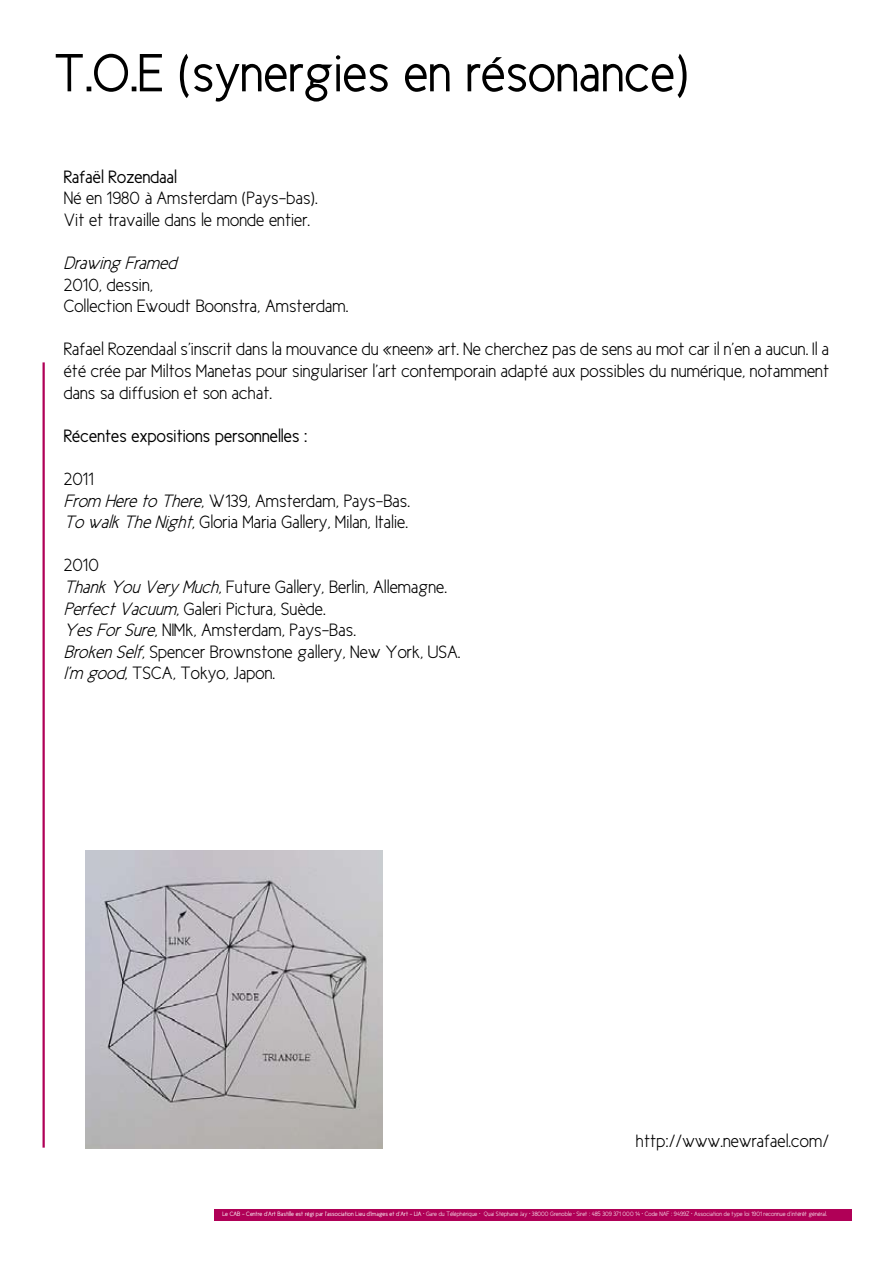
<style>
.page{position:relative;width:893px;height:1263px;background:#fff}
.page>*{position:absolute;margin:0;border:0;box-sizing:border-box;transform-origin:0 0}
.t1{font:54px "New Cicle Gordita";color:#000}
.t2{font:18px/21.6px "New Cicle Semi";color:#000}
.t3{font:18px "New Cicle Gordita";color:#000}
.t4{font:italic 18px "New Cicle Semi";color:#000}
.t5{font:6.3px "New Cicle Semi";color:#fff}
.s1{font-style:italic}
.s2{font-family:"New Cicle Gordita"}
</style>
<div class="page">
<hr style="left:43px;top:362px;width:2px;height:785px;background:#b00057">
<div style="left:214px;top:1209px;width:638px;height:11px;background:#b00057"></div>
<img style="left:85px;top:850px;width:298px;height:298px">
<h1 class="t1" style="left:54px;top:45px;width:636px">T.O.E (synergies en résonance)</h1>
<p class="t3" style="left:64px;top:167px;width:115px">Rafaël Rozendaal</p>
<p class="t2" style="left:64px;top:187px;width:255px">Né en 1980 à Amsterdam (Pays-bas).<br>Vit et travaille dans le monde entier.</p>
<p class="t4" style="left:64px;top:253px;width:114px">Drawing Framed</p>
<p class="t2" style="left:64px;top:274px;width:286px">2010, dessin,<br>Collection Ewoudt Boonstra, Amsterdam.</p>
<p class="t2" style="left:64px;top:339px;width:767px;text-align:justify">Rafael Rozendaal s’inscrit dans la mouvance du «neen» art. Ne cherchez pas de sens au mot car il n’en a aucun. Il a été crée par Miltos Manetas pour singulariser l’art contemporain adapté aux possibles du numérique, notamment dans sa diffusion et son achat.</p>
<p class="t3" style="left:64px;top:426px;width:245px">Récentes expositions personnelles :</p>
<p class="t2" style="left:64px;top:468px;width:348px">2011<br><span class="s1">From Here to There</span>, W139, Amsterdam, Pays-Bas.<br><span class="s1">To walk The Night</span>, Gloria Maria Gallery, Milan, Italie.</p>
<p class="t2" style="left:64px;top:555px;width:398px">2010<br><span class="s1">Thank You Very Much</span>, Future Gallery, Berlin, Allemagne.<br><span class="s1">Perfect Vacuum</span>, Galeri Pictura, Suède.<br><span class="s1">Yes For Sure</span>, NIMk, Amsterdam, Pays-Bas.<br><span class="s1">Broken Self</span>, Spencer Brownstone gallery, New York, USA.<br><span class="s1">I’m good</span>, TSCA, Tokyo, Japon.</p>
<p class="t2" style="left:636px;top:1131px;width:195px">http://www.newrafael.com/</p>
<p class="t5" style="left:222px;top:1211px;width:606px"><span class="s2">Le CAB - Centre d’Art Bastille est régi par l’association Lieu d’Images et d’Art - LIA</span> • Gare du Téléphérique • Quai Stéphane Jay • 38000 Grenoble • Siret : 485 309 371 000 14 • Code NAF : 9499Z • Association de type loi 1901 reconnue d’intérêt général.</p>
</div>
